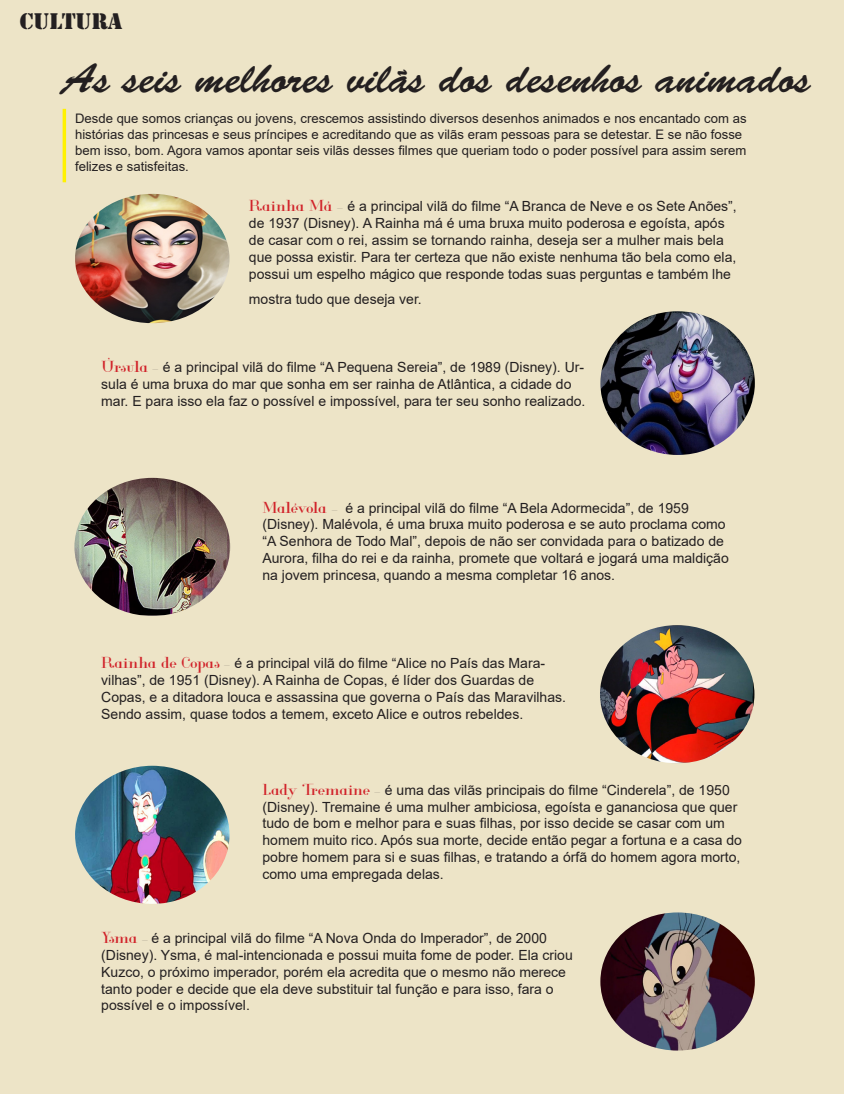
<style>
.page{position:relative;width:844px;height:1094px;background:#ede4c7}
.page>*{position:absolute;margin:0;border:0;box-sizing:border-box;transform-origin:0 0}
.t1{font:42px "Brush Script Std";color:#231f20}
.t2{font:21px "Stencil Std";color:#231f20}
.t3{font:14px/16.8px "Arial";color:#231f20}
.t4{font:13.12px/15.8px "Arial";color:#231f20}
.s1{font-family:"Glamor";font-size:15.75px;color:#d1232a}
.s2{font-family:"Glamor"}
</style>
<div class="page">
<img style="left:600px;top:311px;width:154px;height:144px">
<img style="left:75px;top:194px;width:154px;height:129px">
<img style="left:600px;top:625px;width:154px;height:138px">
<hr style="left:63px;top:109px;width:3px;height:73px;background:#fff101">
<img style="left:600px;top:912px;width:154px;height:138px">
<img style="left:74px;top:478px;width:156px;height:138px">
<img style="left:75px;top:766px;width:154px;height:138px">
<p class="t2" style="left:20px;top:8px;width:104px">CULTURA</p>
<p class="t1" style="left:63px;top:55px;width:750px">As seis melhores vilãs dos desenhos animados</p>
<p class="t4" style="left:75px;top:111px;width:673px">Desde que somos crianças ou jovens, crescemos assistindo diversos desenhos animados e nos encantado com as histórias das princesas e seus príncipes e acreditando que as vilãs eram pessoas para se detestar. E se não fosse bem isso, bom. Agora vamos apontar seis vilãs desses filmes que queriam todo o poder possível para assim serem felizes e satisfeitas.</p>
<p class="t3" style="left:249px;top:198px;width:489px"><span class="s1">Rainha Má</span> <span class="s2">–</span> é a principal vilã do filme “A Branca de Neve e os Sete Anões”, de 1937 (Disney). A Rainha má é uma bruxa muito poderosa e egoísta, após de casar com o rei, assim se tornando rainha, deseja ser a mulher mais bela que possa existir. Para ter certeza que não existe nenhuma tão bela como ela, possui um espelho mágico que responde todas suas perguntas e também lhe</p>
<p class="t3" style="left:249px;top:290px;width:174px">mostra tudo que deseja ver.</p>
<p class="t3" style="left:101px;top:359px;width:485px"><span class="s1">Úrsula</span> <span class="s2">–</span> é a principal vilã do filme “A Pequena Sereia”, de 1989 (Disney). Ur&shy;sula é uma bruxa do mar que sonha em ser rainha de Atlântica, a cidade do mar. E para isso ela faz o possível e impossível, para ter seu sonho realizado.</p>
<p class="t3" style="left:262px;top:499px;width:468px"><span class="s1">Malévola</span> <span class="s2">-</span> é a principal vilã do filme “A Bela Adormecida”, de 1959 (Disney). Malévola, é uma bruxa muito poderosa e se auto proclama como “A Senhora de Todo Mal”, depois de não ser convidada para o batizado de Aurora, filha do rei e da rainha, promete que voltará e jogará uma maldição na jovem princesa, quando a mesma completar 16 anos.</p>
<p class="t3" style="left:101px;top:655px;width:466px"><span class="s1">Rainha de Copas</span> <span class="s2">–</span> é a principal vilã do filme “Alice no País das Mara&shy;vilhas”, de 1951 (Disney). A Rainha de Copas, é líder dos Guardas de Copas, e a ditadora louca e assassina que governa o País das Maravilhas.<br>Sendo assim, quase todos a temem, exceto Alice e outros rebeldes.</p>
<p class="t3" style="left:262px;top:781px;width:481px"><span class="s1">Lady Tremaine</span> <span class="s2">-</span> é uma das vilãs principais do filme “Cinderela”, de 1950 (Disney). Tremaine é uma mulher ambiciosa, egoísta e gananciosa que quer tudo de bom e melhor para e suas filhas, por isso decide se casar com um homem muito rico. Após sua morte, decide então pegar a fortuna e a casa do pobre homem para si e suas filhas, e tratando a órfã do homem agora morto, como uma empregada delas.</p>
<p class="t3" style="left:101px;top:929px;width:473px"><span class="s1">Ysma</span> <span class="s2">–</span> é a principal vilã do filme “A Nova Onda do Imperador”, de 2000 (Disney). Ysma, é mal-intencionada e possui muita fome de poder. Ela criou Kuzco, o próximo imperador, porém ela acredita que o mesmo não merece tanto poder e decide que ela deve substituir tal função e para isso, fara o possível e o impossível.</p>
</div>
